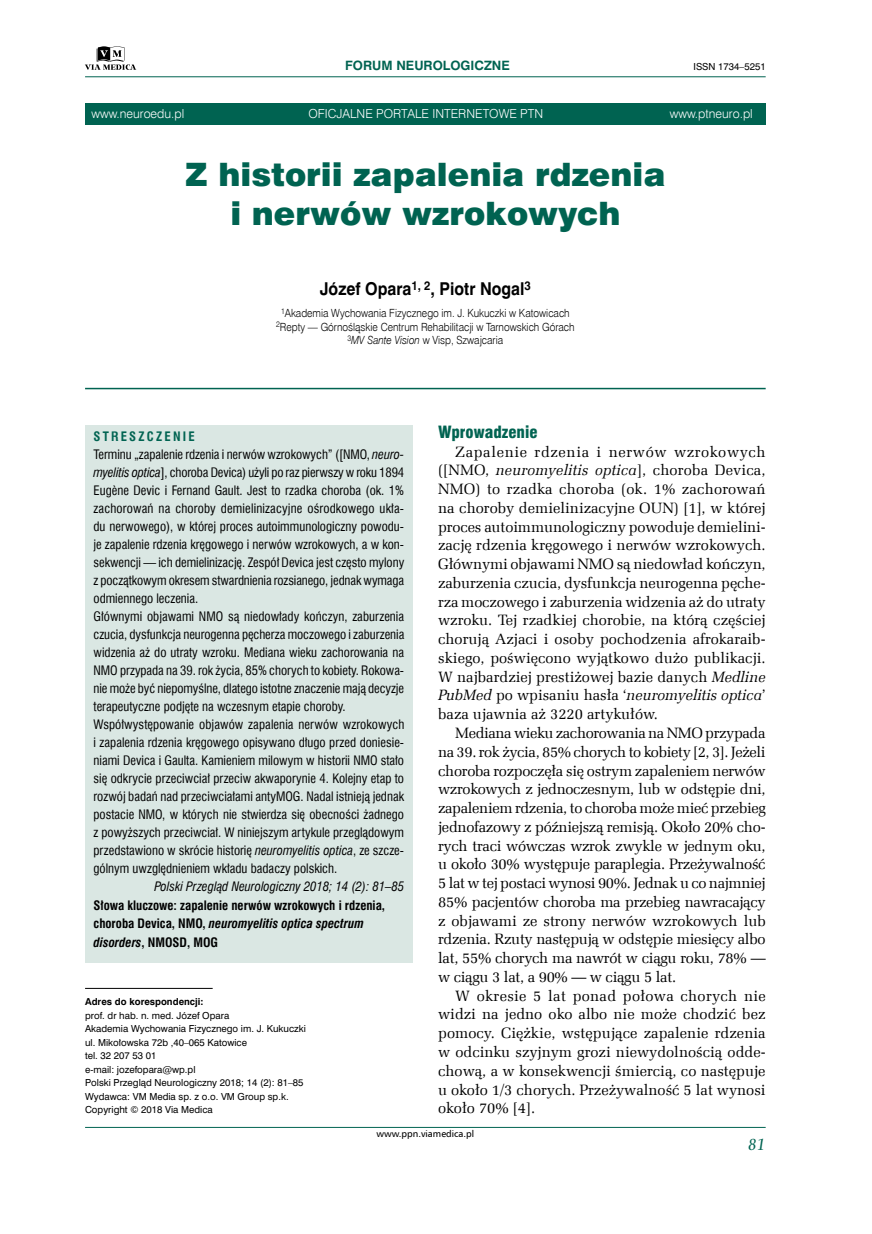
<style>
.page{position:relative;width:872px;height:1234px;background:#fff}
.page>*{position:absolute;margin:0;border:0;box-sizing:border-box;transform-origin:0 0}
._01_tytul{font:32.25px/38.7px "Swis 721 Blk EU";color:#006351;text-align:center}
._02_autor{font:700 16.5px "Swis 721 PL";color:#000;scale:.9 1}
._04_srodtytul{font:16.5px "Swis 721 Blk Cn EU";color:#006351}
.t1{font:italic 16.5px "Carmina Md PL";color:#006351;scale:.9 1}
._05_tekst{font:15px/18.8px "Zapf Ellipt EU";color:#000;text-align:justify}
._03_streszczenie{font:12.75px/18px "Swis 721 Cn EU";color:#000;text-align:justify}
._03_slowa_kluczowe{font:700 12.75px/18.5px "Swis 721 Cn EU";color:#000}
._03_streszczenie-2{font:italic 12.75px "Swis 721 Cn EU";color:#000}
._03_streszczenie_tyt{font:700 12.75px "Swis 721 Cn EU";letter-spacing:.175em;color:#006351}
.t2{font:12.45px "Swis 721 Lt EU";color:#fff}
.t3{font:700 12px "Swis 721 PL";color:#006351}
._03_klinika{font:11.25px "Swis 721 Lt EU";color:#000;scale:.9 1}
.t4{font:9.45px "Humnst 777 EU";color:#000}
._10_adres_do_korespo{font:9px "Swis 721 PL";color:#000}
._10_adres_do_korespo-2{font:700 9px "Swis 721 PL";color:#000}
.s1{font-style:italic}
</style>
<div class="page">
<hr style="left:85px;top:1126px;width:680px;height:1px;background:#006351">
<hr style="left:85px;top:76px;width:680px;height:1px;background:#006351">
<svg style="left:85px;top:46px;width:51px;height:24px"></svg>
<div style="left:85px;top:104px;width:680px;height:21px;background:#006351"></div>
<hr style="left:85px;top:388px;width:680px;height:1px;background:#006351">
<div style="left:85px;top:425px;width:327px;height:537px;background:#dae7e3"></div>
<hr style="left:85px;top:987px;width:128px;height:1px;background:#000">
<p class="t3" style="left:345px;top:58px;width:166px">FORUM NEUROLOGICZNE</p>
<p class="_10_adres_do_korespo" style="left:693px;top:61px;width:74px">ISSN 1734–5251</p>
<p class="t2" style="left:91px;top:106px;width:94px">www.neuroedu.pl</p>
<p class="t2" style="left:308px;top:106px;width:236px">OFICJALNE PORTALE INTERNETOWE PTN</p>
<p class="t2" style="left:670px;top:106px;width:84px">www.ptneuro.pl</p>
<p class="_01_tytul" style="left:185px;top:156px;width:482px">Z historii zapalenia rdzenia i nerwów wzrokowych</p>
<p class="_02_autor" style="left:320px;top:278px;width:236px">Józef Opara<sup>1,</sup> <sup>2</sup>, Piotr Nogal<sup>3</sup></p>
<p class="_03_klinika" style="left:281px;top:306px;width:322px"><sup>1</sup>Akademia Wychowania Fizycznego im. J. Kukuczki w Katowicach</p>
<p class="_03_klinika" style="left:276px;top:320px;width:333px"><sup>2</sup>Repty — Górnośląskie Centrum Rehabilitacji w Tarnowskich Górach</p>
<p class="_03_klinika" style="left:347px;top:333px;width:174px"><sup>3</sup><span class="s1">MV Sante Vision</span> w Visp, Szwajcaria</p>
<p class="_03_streszczenie_tyt" style="left:94px;top:428px;width:103px">STRESZCZENIE</p>
<p class="_03_streszczenie" style="left:94px;top:445px;width:312px">Terminu „zapalenie rdzenia i nerwów wzrokowych” ([NMO, <span class="s1">neuro&shy;myelitis optica</span>], choroba Devica) użyli po raz pierwszy w roku 1894<br>Eugène Devic i Fernand Gault. Jest to rzadka choroba (ok. 1% zachorowań na choroby demielinizacyjne ośrodkowego ukła&shy;du nerwowego), w której proces autoimmunologiczny powodu&shy;je zapalenie rdzenia kręgowego i nerwów wzrokowych, a w kon&shy;sekwencji — ich demielinizację. Zespół Devica jest często mylony z początkowym okresem stwardnienia rozsianego, jednak wymaga odmiennego leczenia.</p>
<p class="_03_streszczenie" style="left:94px;top:607px;width:312px">Głównymi objawami NMO są niedowłady kończyn, zaburzenia czucia, dysfunkcja neurogenna pęcherza moczowego i zaburzenia widzenia aż do utraty wzroku. Mediana wieku zachorowania na NMO przypada na 39. rok życia, 85% chorych to kobiety. Rokowa&shy;nie może być niepomyślne, dlatego istotne znaczenie mają decyzje terapeutyczne podjęte na wczesnym etapie choroby.</p>
<p class="_03_streszczenie" style="left:94px;top:715px;width:312px">Współwystępowanie objawów zapalenia nerwów wzrokowych i zapalenia rdzenia kręgowego opisywano długo przed doniesie&shy;niami Devica i Gaulta. Kamieniem milowym w historii NMO stało się odkrycie przeciwciał przeciw akwaporynie 4. Kolejny etap to rozwój badań nad przeciwciałami antyMOG. Nadal istnieją jednak postacie NMO, w których nie stwierdza się obecności żadnego z powyższych przeciwciał. W niniejszym artykule przeglądowym przedstawiono w skrócie historię <span class="s1">neuromyelitis optica</span>, ze szcze&shy;gólnym uwzględnieniem wkładu badaczy polskich.</p>
<p class="_03_streszczenie-2" style="left:154px;top:878px;width:251px">Polski Przegląd Neurologiczny 2018; 14 (2): 81–85</p>
<p class="_03_slowa_kluczowe" style="left:94px;top:896px;width:293px">Słowa kluczowe: zapalenie nerwów wzrokowych i rdzenia, choroba Devica, NMO, <span class="s1">neuromyelitis optica spectrum disorders</span>, NMOSD, MOG</p>
<p class="_10_adres_do_korespo-2" style="left:85px;top:995px;width:120px">Adres do korespondencji:</p>
<p class="_10_adres_do_korespo" style="left:85px;top:1008px;width:146px">prof. dr hab. n. med. Józef Opara</p>
<p class="_10_adres_do_korespo" style="left:85px;top:1022px;width:222px">Akademia Wychowania Fizycznego im. J. Kukuczki</p>
<p class="_10_adres_do_korespo" style="left:85px;top:1035px;width:163px">ul. Mikołowska 72b ,40–065 Katowice</p>
<p class="_10_adres_do_korespo" style="left:85px;top:1049px;width:73px">tel. 32 207 53 01</p>
<p class="_10_adres_do_korespo" style="left:85px;top:1062px;width:112px">e-mail: jozefopara@wp.pl</p>
<p class="_10_adres_do_korespo" style="left:85px;top:1076px;width:220px">Polski Przegląd Neurologiczny 2018; 14 (2): 81–85</p>
<p class="_10_adres_do_korespo" style="left:85px;top:1089px;width:205px">Wydawca: VM Media sp. z o.o. VM Group sp.k.</p>
<p class="_10_adres_do_korespo" style="left:85px;top:1103px;width:129px">Copyright © 2018 Via Medica</p>
<p class="_04_srodtytul" style="left:438px;top:421px;width:101px">Wprowadzenie</p>
<p class="_05_tekst" style="left:438px;top:442px;width:329px;text-indent:17px">Zapalenie rdzenia i nerwów wzrokowych ([NMO, <span class="s1">neuromyelitis optica</span>], choroba Devica, NMO) to rzadka choroba (ok. 1% zachorowań na choroby demielinizacyjne OUN) [1], w której proces autoimmunologiczny powoduje demielini&shy;zację rdzenia kręgowego i nerwów wzrokowych.<br>Głównymi objawami NMO są niedowład kończyn, zaburzenia czucia, dysfunkcja neurogenna pęche&shy;rza moczowego i zaburzenia widzenia aż do utraty wzroku. Tej rzadkiej chorobie, na którą częściej chorują Azjaci i osoby pochodzenia afrokaraib&shy;skiego, poświęcono wyjątkowo dużo publikacji.<br>W najbardziej prestiżowej bazie danych <span class="s1">Medline PubMed</span> po wpisaniu hasła ‘<span class="s1">neuromyelitis optica</span>’ baza ujawnia aż 3220 artykułów.</p>
<p class="_05_tekst" style="left:438px;top:723px;width:329px;text-indent:17px">Mediana wieku zachorowania na NMO przypada na 39. rok życia, 85% chorych to kobiety [2, 3]. Jeżeli choroba rozpoczęła się ostrym zapaleniem nerwów wzrokowych z jednoczesnym, lub w odstępie dni, zapaleniem rdzenia, to choroba może mieć przebieg jednofazowy z późniejszą remisją. Około 20% cho&shy;rych traci wówczas wzrok zwykle w jednym oku, u około 30% występuje paraplegia. Przeżywalność 5 lat w tej postaci wynosi 90%. Jednak u co najmniej 85% pacjentów choroba ma przebieg nawracający z objawami ze strony nerwów wzrokowych lub rdzenia. Rzuty następują w odstępie miesięcy albo lat, 55% chorych ma nawrót w ciągu roku, 78% — w ciągu 3 lat, a 90% — w ciągu 5 lat.</p>
<p class="_05_tekst" style="left:438px;top:986px;width:329px;text-indent:17px">W okresie 5 lat ponad połowa chorych nie widzi na jedno oko albo nie może chodzić bez pomocy. Ciężkie, wstępujące zapalenie rdzenia w odcinku szyjnym grozi niewydolnością odde&shy;chową, a w konsekwencji śmiercią, co następuje u około 1/3 chorych. Przeżywalność 5 lat wynosi około 70% [4].</p>
<p class="t4" style="left:376px;top:1127px;width:99px">www.ppn.viamedica.pl</p>
<p class="t1" style="left:748px;top:1134px;width:21px">81</p>
</div>
